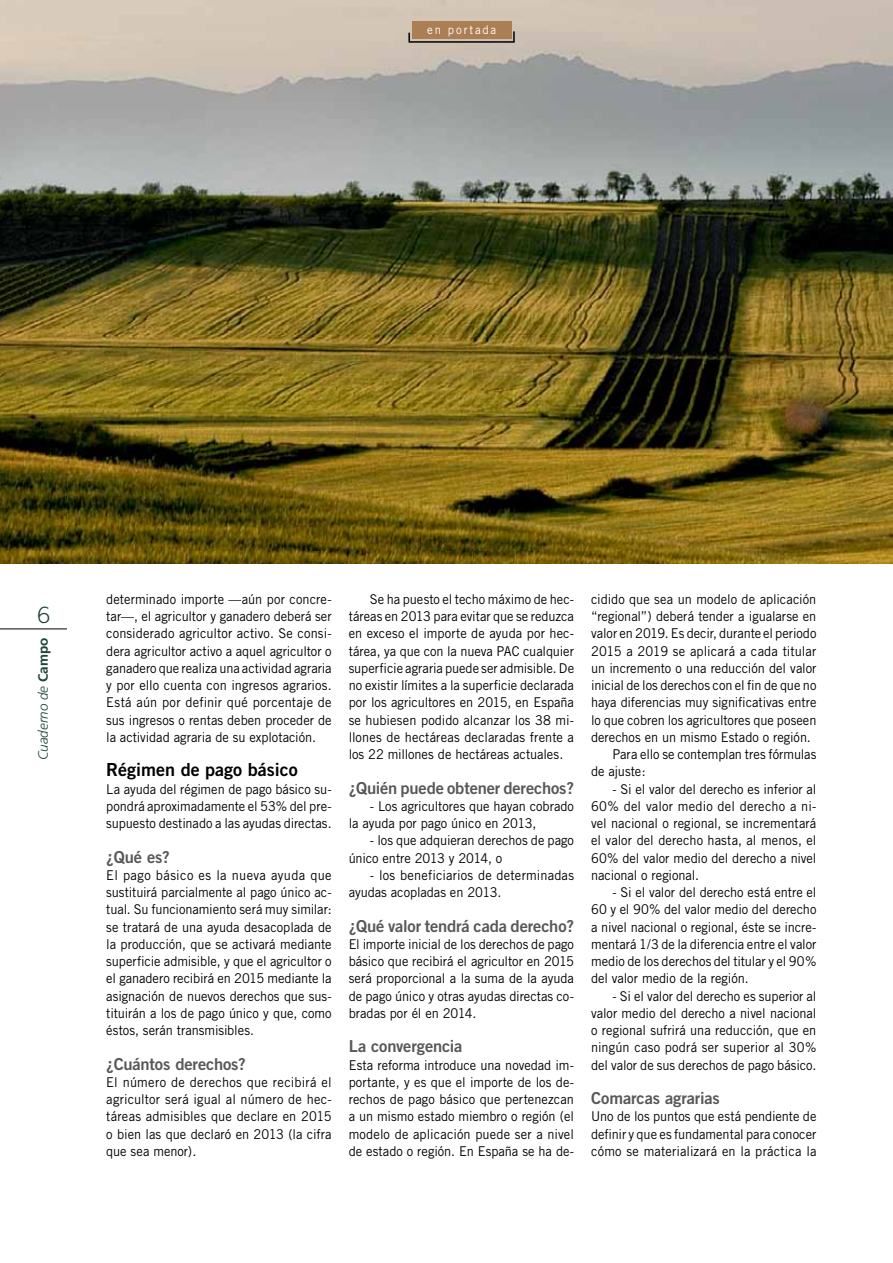
<style>
.page{position:relative;width:893px;height:1263px;background:#fff}
.page>*{position:absolute;margin:0;border:0;box-sizing:border-box;transform-origin:0 0}
.t1{font:300 22.5px "Trade Gothic";color:#1c4535}
.t2{font:18px "Trade Gothic Bold Two";color:#000}
.t3{font:16.5px "Trade Gothic Bold Two";letter-spacing:-.01em;color:#58585b}
.t4{font:13.5px/17.2px "Trade Gothic";color:#000;text-align:justify;scale:.95 1}
.t5{font:italic 300 13.5px "Frutiger";color:#1c4535}
.t6{font:12px "Trade Gothic";letter-spacing:.155em;color:#fff;scale:.95 1}
.s1{font-weight:700;font-style:normal}
</style>
<div class="page">
<img style="left:0;top:0;width:893px;height:563px">
<hr style="left:0;top:628px;width:67px;height:1px;background:#000">
<svg style="left:408px;top:30px;width:107px;height:13px"></svg>
<div style="left:412px;top:21px;width:99px;height:18px;background:#ab7e54"></div>
<p class="t6" style="left:427px;top:23px;width:74px">en portada</p>
<h1 class="t1" style="left:37px;top:601px;width:14px">6</h1>
<p class="t5" style="left:35px;top:760px;width:124px;rotate:-90deg">Cuaderno de <span class="s1">Campo</span></p>
<p class="t4" style="left:106px;top:590px;width:239px">determinado importe —aún por concre&shy;tar—, el agricultor y ganadero deberá ser considerado agricultor activo. Se consi&shy;dera agricultor activo a aquel agricultor o ganadero que realiza una actividad agraria y por ello cuenta con ingresos agrarios.<br>Está aún por definir qué porcentaje de sus ingresos o rentas deben proceder de la actividad agraria de su explotación.</p>
<h2 class="t2" style="left:106px;top:759px;width:193px">Régimen de pago básico</h2>
<p class="t4" style="left:106px;top:780px;width:239px">La ayuda del régimen de pago básico su&shy;pondrá aproximadamente el 53% del pre&shy;supuesto destinado a las ayudas directas.</p>
<p class="t3" style="left:106px;top:846px;width:65px">¿Qué es?</p>
<p class="t4" style="left:106px;top:866px;width:239px">El pago básico es la nueva ayuda que sustituirá parcialmente al pago único ac&shy;tual. Su funcionamiento será muy similar: se tratará de una ayuda desacoplada de la producción, que se activará mediante superficie admisible, y que el agricultor o el ganadero recibirá en 2015 mediante la asignación de nuevos derechos que sus&shy;tituirán a los de pago único y que, como éstos, serán transmisibles.</p>
<p class="t3" style="left:106px;top:1053px;width:141px">¿Cuántos derechos?</p>
<p class="t4" style="left:106px;top:1073px;width:239px">El número de derechos que recibirá el agricultor será igual al número de hec&shy;táreas admisibles que declare en 2015 o bien las que declaró en 2013 (la cifra que sea menor).</p>
<p class="t4" style="left:349px;top:590px;width:239px;text-indent:21px">Se ha puesto el techo máximo de hec&shy;táreas en 2013 para evitar que se reduzca en exceso el importe de ayuda por hec&shy;tárea, ya que con la nueva PAC cualquier superficie agraria puede ser admisible. De no existir límites a la superficie declarada por los agricultores en 2015, en España se hubiesen podido alcanzar los 38 mi&shy;llones de hectáreas declaradas frente a los 22 millones de hectáreas actuales.</p>
<p class="t3" style="left:349px;top:777px;width:227px">¿Quién puede obtener derechos?</p>
<p class="t4" style="left:349px;top:797px;width:239px;text-indent:21px">- Los agricultores que hayan cobrado la ayuda por pago único en 2013,</p>
<p class="t4" style="left:349px;top:832px;width:239px;text-indent:21px">- los que adquieran derechos de pago único entre 2013 y 2014, o</p>
<p class="t4" style="left:349px;top:866px;width:239px;text-indent:21px">- los beneficiarios de determinadas ayudas acopladas en 2013.</p>
<p class="t3" style="left:349px;top:915px;width:227px">¿Qué valor tendrá cada derecho?</p>
<p class="t4" style="left:349px;top:935px;width:239px">El importe inicial de los derechos de pago básico que recibirá el agricultor en 2015 será proporcional a la suma de la ayuda de pago único y otras ayudas directas co&shy;bradas por él en 2014.</p>
<p class="t3" style="left:349px;top:1036px;width:115px">La convergencia</p>
<p class="t4" style="left:349px;top:1056px;width:239px">Esta reforma introduce una novedad im&shy;portante, y es que el importe de los de&shy;rechos de pago básico que pertenezcan a un mismo estado miembro o región (el modelo de aplicación puede ser a nivel de estado o región. En España se ha de-</p>
<p class="t4" style="left:591px;top:590px;width:239px">cidido que sea un modelo de aplicación</p>
<p class="t4" style="left:591px;top:607px;width:239px">“regional”) deberá tender a igualarse en</p>
<p class="t4" style="left:591px;top:625px;width:239px">valor en 2019. Es decir, durante el periodo</p>
<p class="t4" style="left:591px;top:642px;width:239px">2015 a 2019 se aplicará a cada titular</p>
<p class="t4" style="left:591px;top:659px;width:239px">un incremento o una reducción del valor</p>
<p class="t4" style="left:591px;top:676px;width:239px">inicial de los derechos con el fin de que no</p>
<p class="t4" style="left:591px;top:694px;width:239px">haya diferencias muy significativas entre</p>
<p class="t4" style="left:591px;top:711px;width:239px">lo que cobren los agricultores que poseen</p>
<p class="t4" style="left:591px;top:728px;width:233px">derechos en un mismo Estado o región.</p>
<p class="t4" style="left:612px;top:745px;width:216px">Para ello se contemplan tres fórmulas</p>
<p class="t4" style="left:591px;top:763px;width:59px">de ajuste:</p>
<p class="t4" style="left:591px;top:780px;width:239px;text-indent:21px">- Si el valor del derecho es inferior al 60% del valor medio del derecho a ni&shy;vel nacional o regional, se incrementará el valor del derecho hasta, al menos, el 60% del valor medio del derecho a nivel nacional o regional.</p>
<p class="t4" style="left:591px;top:883px;width:239px;text-indent:21px">- Si el valor del derecho está entre el 60 y el 90% del valor medio del derecho a nivel nacional o regional, éste se incre&shy;mentará 1/3 de la diferencia entre el valor medio de los derechos del titular y el 90% del valor medio de la región.</p>
<p class="t4" style="left:591px;top:987px;width:239px;text-indent:21px">- Si el valor del derecho es superior al valor medio del derecho a nivel nacional o regional sufrirá una reducción, que en ningún caso podrá ser superior al 30% del valor de sus derechos de pago básico.</p>
<p class="t3" style="left:591px;top:1088px;width:130px">Comarcas agrarias</p>
<p class="t4" style="left:591px;top:1108px;width:239px">U no de los puntos que está pendiente de definir y que es fundamental para conocer cómo se materializará en la práctica la</p>
</div>
